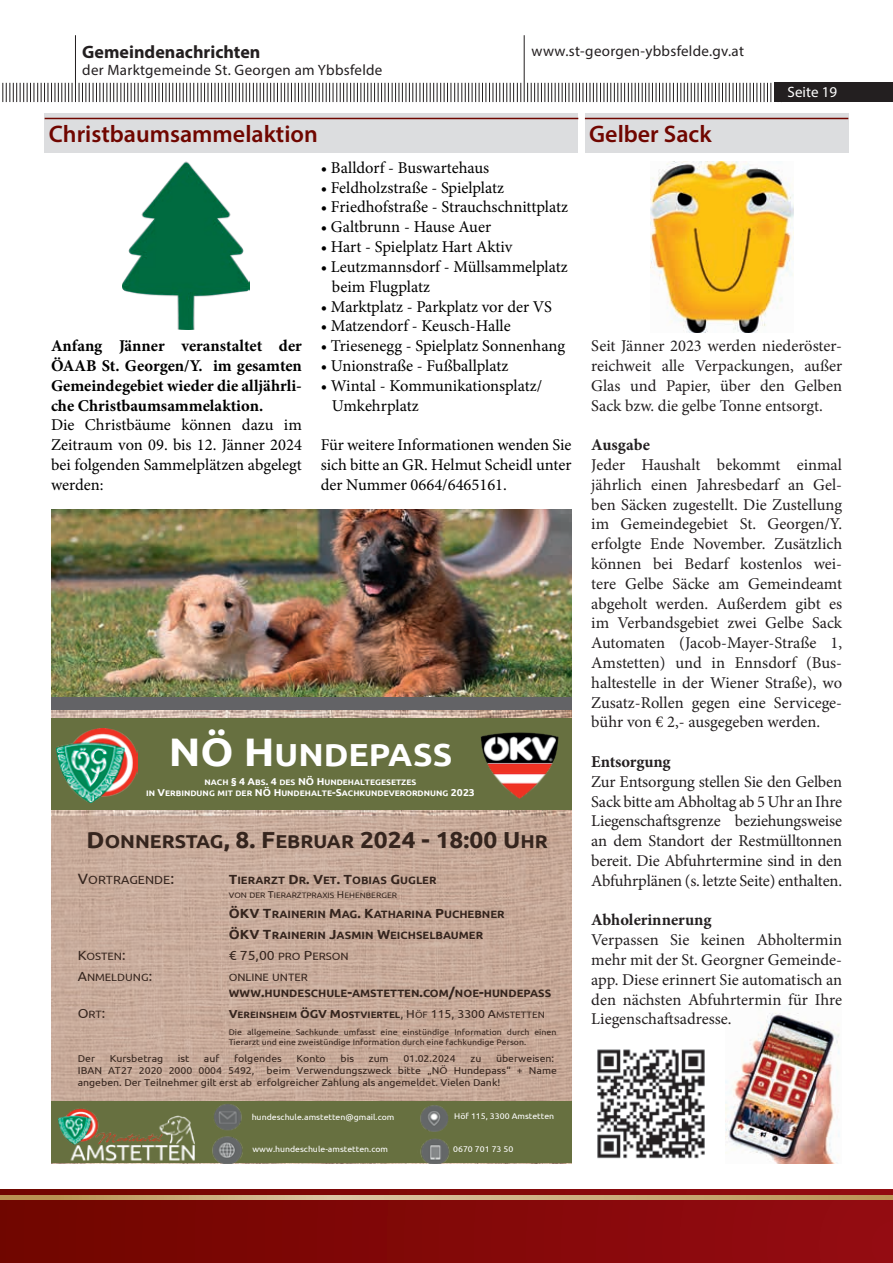
<style>
.page{position:relative;width:893px;height:1263px;background:#fff}
.page>*{position:absolute;margin:0;border:0;box-sizing:border-box;transform-origin:0 0}
.t1{font:700 31.8px "Ubuntu";color:#fff;scale:1.06 1}
.t2{font:600 24px "Myriad Pro";color:#700600}
.t3{font:700 18.6px "Ubuntu";color:#35251e;scale:1.06 1}
.t4{font:700 18px "Myriad Pro";color:#231f20}
.t5{font:16.5px/19.8px "Minion Pro";letter-spacing:-.005em;color:#231f20;text-align:justify}
.t6{font:16.5px/19.8px "Minion Pro";color:#000;text-align:justify}
.t7{font:700 16.5px/19.8px "Minion Pro";color:#000;text-align:justify}
.t8{font:700 16.5px "Minion Pro";letter-spacing:-.005em;color:#231f20}
.t9{font:15px "Myriad Pro";letter-spacing:.02em;color:#231f20}
.t10{font:15px "Myriad Pro";color:#fff}
.t11{font:13.2px "Ubuntu";color:#35251e;scale:1.06 1}
.t12{font:12px "Ubuntu";color:#35251e;scale:1.06 1}
.t13{font:700 10.65px/21.1px "Ubuntu";color:#35251e;scale:1.06 1}
.t14{font:10.65px "Ubuntu";color:#35251e;scale:1.06 1}
.t15{font:9.9px/12px "Ubuntu";color:#35251e;scale:1.06 1}
.t16{font:700 9.3px "Ubuntu";color:#35251e;scale:1.06 1}
.t17{font:8.25px/9.9px "Ubuntu";color:#35251e;scale:1.06 1}
.t18{font:8.25px "Ubuntu";color:#fff;scale:1.06 1}
.t19{font:700 7.95px/10.8px "Ubuntu";color:#fff;text-align:center;scale:1.06 1}
.t20{font:7.95px "Ubuntu";color:#35251e;scale:1.06 1}
.s1{font-size:39.75px}
.s2{font-size:9.9px}
.s3{font-size:23.25px}
.s4{font-size:15px}
.s5{font-size:13.2px}
.s6{font-weight:400}
.s7{font-size:10.65px}
.s8{font-size:11.7px}
.s9{font-weight:400;font-size:11.7px}
</style>
<div class="page">
<hr style="left:524px;top:35px;width:1px;height:67px;background:#231f20">
<hr style="left:75px;top:35px;width:1px;height:67px;background:#231f20">
<svg style="left:79px;top:83px;width:442px;height:19px"></svg>
<svg style="left:2px;top:83px;width:71px;height:19px"></svg>
<svg style="left:527px;top:83px;width:244px;height:19px"></svg>
<div style="left:774px;top:83px;width:119px;height:19px;background:#231f20"></div>
<div style="left:0;top:1189px;width:893px;height:74px;background:linear-gradient(to right,#730a02,#961015)"></div>
<svg style="left:0;top:1195px;width:893px;height:4px;background:#c9aa79"></svg>
<img style="left:725px;top:1005px;width:115px;height:158px">
<div style="left:585px;top:113px;width:263px;height:40px;background:#dcdddf"></div>
<hr style="left:585px;top:118px;width:263px;height:1px;background:#700600">
<img style="left:651px;top:162px;width:142px;height:171px">
<img style="left:597px;top:1049px;width:108px;height:110px">
<div style="left:45px;top:113px;width:533px;height:40px;background:#dcdddf"></div>
<hr style="left:45px;top:118px;width:533px;height:1px;background:#700600">
<img style="left:51px;top:710px;width:521px;height:106px">
<img style="left:51px;top:509px;width:521px;height:188px">
<div style="left:51px;top:697px;width:521px;height:13px;background:#636366"></div>
<div style="left:51px;top:718px;width:521px;height:92px;background:#677040"></div>
<img style="left:480px;top:732px;width:79px;height:67px">
<div style="left:51px;top:816px;width:521px;height:301px;background:#c5a695"></div>
<div style="left:51px;top:1102px;width:521px;height:61px;background:#677040"></div>
<img style="left:210px;top:1101px;width:34px;height:30px">
<img style="left:212px;top:1136px;width:31px;height:27px">
<img style="left:420px;top:1105px;width:28px;height:27px">
<img style="left:420px;top:1138px;width:30px;height:25px">
<img style="left:58px;top:1108px;width:137px;height:54px">
<img style="left:56px;top:729px;width:81px;height:73px">
<img style="left:123px;top:162px;width:126px;height:168px">
<p class="t4" style="left:82px;top:40px;width:180px">Gemeindenachrichten</p>
<p class="t9" style="left:532px;top:42px;width:214px">www.st-georgen-ybbsfelde.gv.at</p>
<p class="t9" style="left:82px;top:61px;width:302px">der Marktgemeinde St. Georgen am Ybbsfelde</p>
<h2 class="t2" style="left:49px;top:119px;width:270px">Christbaumsammelaktion</h2>
<p class="t7" style="left:51px;top:336px;width:252px">Anfang Jänner veranstaltet der ÖAAB St. Georgen/Y. im gesamten Gemeindegebiet wieder die alljährli&shy;che Christbaumsammelaktion.</p>
<p class="t6" style="left:51px;top:415px;width:252px">Die Christbäume können dazu im Zeitraum von 09. bis 12. Jänner 2024 bei folgenden Sammelplätzen abgelegt werden:</p>
<p class="t6" style="left:321px;top:158px;width:170px">• Balldorf - Buswartehaus</p>
<p class="t6" style="left:321px;top:178px;width:185px">• Feldholzstraße - Spielplatz</p>
<p class="t6" style="left:321px;top:197px;width:249px">• Friedhofstraße - Strauchschnittplatz</p>
<p class="t6" style="left:321px;top:217px;width:172px">• Galtbrunn - Hause Auer</p>
<p class="t6" style="left:321px;top:237px;width:193px">• Hart - Spielplatz Hart Aktiv</p>
<p class="t6" style="left:332px;top:257px;width:237px;text-indent:-11px">• Leutzmannsdorf - Müllsammelplatz beim Flugplatz</p>
<p class="t6" style="left:321px;top:296px;width:233px">• Marktplatz - Parkplatz vor der VS</p>
<p class="t6" style="left:321px;top:316px;width:192px">• Matzendorf - Keusch-Halle</p>
<p class="t6" style="left:321px;top:336px;width:246px">• Triesenegg - Spielplatz Sonnenhang</p>
<p class="t6" style="left:321px;top:356px;width:189px">• Unionstraße - Fußballplatz</p>
<p class="t6" style="left:332px;top:376px;width:212px;text-indent:-11px">• Wintal - Kommunikationsplatz/<br>Umkehrplatz</p>
<p class="t6" style="left:321px;top:435px;width:252px">Für weitere Informationen wenden Sie sich bitte an GR. Helmut Scheidl unter der Nummer 0664/6465161.</p>
<h1 class="t1" style="left:169px;top:735px;width:269px"><span class="s1">NÖ H</span>UNDEPASS</h1>
<p class="t19" style="left:146px;top:776px;width:312px">NACH <span class="s2">§ 4 A</span>BS<span class="s2">. 4</span> DES <span class="s2">NÖ H</span>UNDEHALTEGESETZES<br>IN <span class="s2">V</span>ERBINDUNG MIT DER <span class="s2">NÖ H</span>UNDEHALTE<span class="s2">-S</span>ACHKUNDEVERORDNUNG <span class="s2">2023</span></p>
<p class="t3" style="left:87px;top:830px;width:437px"><span class="s3">D</span>ONNERSTAG<span class="s3">, 8. F</span>EBRUAR <span class="s3">2024 - 18:00 U</span>HR</p>
<p class="t12" style="left:78px;top:873px;width:93px"><span class="s4">V</span>ORTRAGENDE<span class="s4">:</span></p>
<p class="t13" style="left:229px;top:870px;width:198px"><span class="s5">T</span>IERARZT <span class="s5">D</span>R<span class="s5">. V</span>ET<span class="s5">. T</span>OBIAS <span class="s5">G</span>UGLER</p>
<p class="t20" style="left:229px;top:890px;width:160px">VON DER <span class="s2">T</span>IERARZTPRAXIS <span class="s2">H</span>EHENBERGER</p>
<p class="t13" style="left:229px;top:903px;width:262px"><span class="s5">ÖKV T</span>RAINERIN <span class="s5">M</span>AG<span class="s5">. K</span>ATHARINA <span class="s5">P</span>UCHEBNER<br><span class="s5">ÖKV T</span>RAINERIN <span class="s5">J</span>ASMIN <span class="s5">W</span>EICHSELBAUMER</p>
<p class="t14" style="left:78px;top:950px;width:47px"><span class="s5">K</span>OSTEN<span class="s5">:</span></p>
<p class="t14" style="left:229px;top:950px;width:115px"><span class="s5">€ 75,00</span> PRO <span class="s5">P</span>ERSON</p>
<p class="t14" style="left:78px;top:971px;width:72px"><span class="s5">A</span>NMELDUNG<span class="s5">:</span></p>
<p class="t13" style="left:229px;top:969px;width:306px;line-height:16px"><span class="s6">ONLINE UNTER<br></span>WWW<span class="s5">.</span>HUNDESCHULE<span class="s5">-</span>AMSTETTEN<span class="s5">.</span>COM<span class="s5">/</span>NOE<span class="s5">-</span>HUNDEPASS</p>
<p class="t11" style="left:78px;top:1005px;width:28px">O<span class="s7">RT</span>:</p>
<p class="t16" style="left:229px;top:1009px;width:300px"><span class="s8">V</span>EREINSHEIM <span class="s8">ÖGV M</span>OSTVIERTEL<span class="s9">, H</span><span class="s6">ÖF</span> <span class="s9">115, 3300 A</span><span class="s6">MSTETTEN</span></p>
<p class="t17" style="left:229px;top:1027px;width:311px">Die allgemeine Sachkunde umfasst eine einstündige Information durch einen<br>Tierarzt und eine zweistündige Information durch eine fachkundige Person.</p>
<p class="t15" style="left:78px;top:1052px;width:18px">Der</p>
<p class="t15" style="left:110px;top:1052px;width:52px">Kursbetrag</p>
<p class="t15" style="left:178px;top:1052px;width:12px">ist</p>
<p class="t15" style="left:204px;top:1052px;width:16px">auf</p>
<p class="t15" style="left:234px;top:1052px;width:47px">folgendes</p>
<p class="t15" style="left:297px;top:1052px;width:29px">Konto</p>
<p class="t15" style="left:340px;top:1052px;width:14px">bis</p>
<p class="t15" style="left:369px;top:1052px;width:20px">zum</p>
<p class="t15" style="left:403px;top:1052px;width:51px">01.02.2024</p>
<p class="t15" style="left:470px;top:1052px;width:12px">zu</p>
<p class="t15" style="left:78px;top:1052px;width:454px;text-indent:418px">überweisen:<br>IBAN AT27 2020 2000 0004 5492, beim Verwendungszweck bitte „NÖ Hundepass“ + Name angeben. Der Teilnehmer gilt erst ab erfolgreicher Zahlung als angemeldet. Vielen Dank!</p>
<p class="t18" style="left:252px;top:1112px;width:136px">hundeschule.amstetten@gmail.com</p>
<p class="t18" style="left:252px;top:1144px;width:129px">www.hundeschule-amstetten.com</p>
<p class="t18" style="left:454px;top:1111px;width:96px">Höf 115, 3300 Amstetten</p>
<p class="t18" style="left:453px;top:1144px;width:58px">0670 701 73 50</p>
<h2 class="t2" style="left:589px;top:119px;width:124px">Gelber Sack</h2>
<p class="t10" style="left:788px;top:83px;width:51px">Seite 19</p>
<p class="t5" style="left:591px;top:336px;width:252px">Seit Jänner 2023 werden niederöster&shy;reichweit alle Verpackungen, außer Glas und Papier, über den Gelben Sack bzw. die gelbe Tonne entsorgt.</p>
<p class="t8" style="left:591px;top:433px;width:60px">Ausgabe</p>
<p class="t5" style="left:591px;top:455px;width:252px">Jeder Haushalt bekommt einmal jährlich einen Jahresbedarf an Gel&shy;ben Säcken zugestellt. Die Zustellung im Gemeindegebiet St. Georgen/Y. erfolgte Ende November. Zusätzlich können bei Bedarf kostenlos wei&shy;tere Gelbe Säcke am Gemeindeamt abgeholt werden. Außerdem gibt es im Verbandsgebiet zwei Gelbe Sack Automaten (Jacob-Mayer-Straße 1, Amstetten) und in Ennsdorf (Bus&shy;haltestelle in der Wiener Straße), wo Zusatz-Rollen gegen eine Servicege&shy;bühr von € 2,- ausgegeben werden.</p>
<p class="t8" style="left:591px;top:750px;width:81px">Entsorgung</p>
<p class="t5" style="left:591px;top:772px;width:252px">Zur Entsorgung stellen Sie den Gelben Sack bitte am Abholtag ab 5 Uhr an Ihre Liegenschaftsgrenze beziehungsweise an dem Standort der Restmülltonnen bereit. Die Abfuhrtermine sind in den Abfuhrplänen (s. letzte Seite) enthalten.</p>
<p class="t8" style="left:591px;top:908px;width:122px">Abholerinnerung</p>
<p class="t5" style="left:591px;top:930px;width:252px">Verpassen Sie keinen Abholtermin mehr mit der St. Georgner Gemeinde&shy;app. Diese erinnert Sie automatisch an den nächsten Abfuhrtermin für Ihre Liegenschaftsadresse.</p>
</div>
